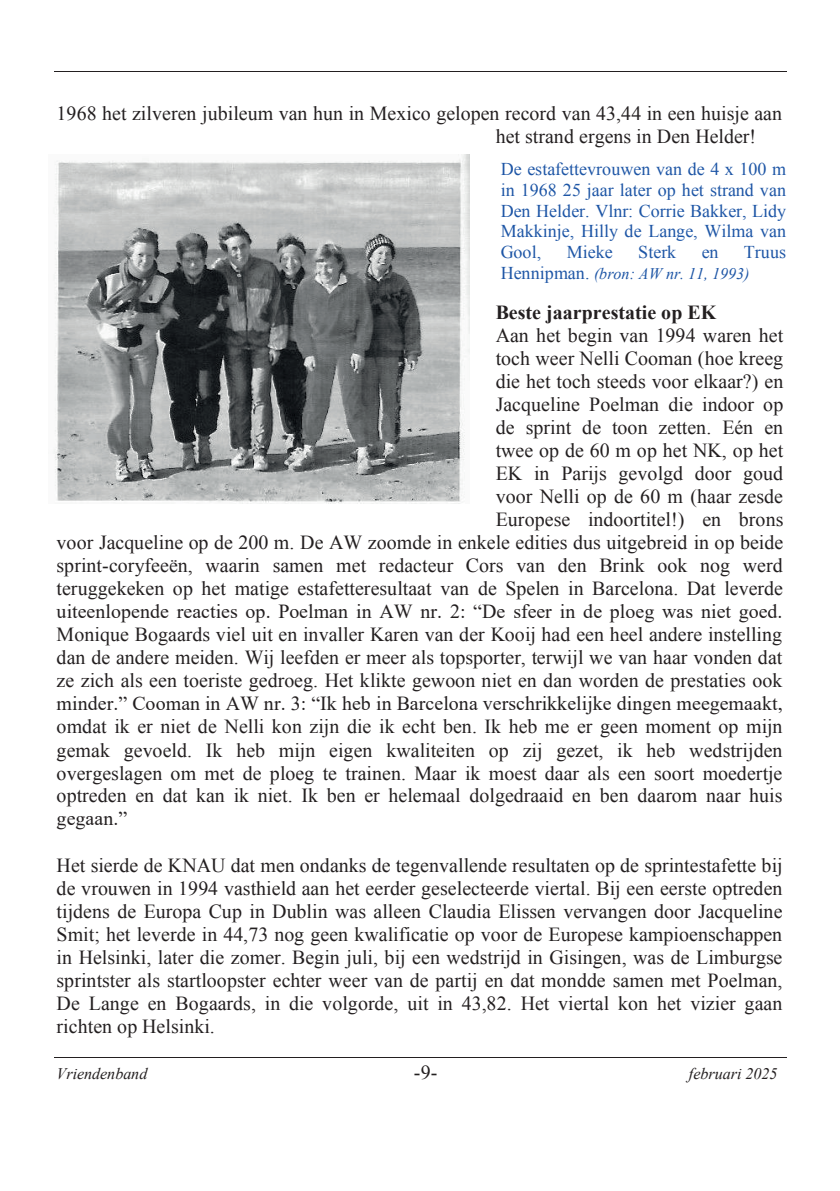
<style>
.page{position:relative;width:840px;height:1191px;background:#fff}
.page>*{position:absolute;margin:0;border:0;box-sizing:border-box;transform-origin:0 0}
.t1{font:20px/23px "Times New Roman";color:#231f20}
.t2{font:700 20px "Times New Roman";color:#231f20}
.t3{font:18px/20.6px "Times New Roman";color:#1e56a6;text-align:justify}
.t4{font:italic 16px "Times New Roman";letter-spacing:.005em;color:#1e56a6}
.t5{font:italic 16px "Times New Roman";color:#231f20}
.s1{font-style:normal;font-size:18px}
</style>
<div class="page">
<hr style="left:54px;top:71px;width:731px;height:1px;background:#231f20">
<hr style="left:54px;top:1057px;width:731px;height:1px;background:#231f20">
<img style="left:53px;top:155px;width:416px;height:349px">
<p class="t1" style="left:495px;top:102px;width:288px;text-indent:-439px">1968 het zilveren jubileum van hun in Mexico gelopen record van 43,44 in een huisje aan het strand ergens in Den Helder!</p>
<p class="t3" style="left:500px;top:158px;width:287px">De estafettevrouwen van de 4 x 100 m in 1968 25 jaar later op het strand van Den Helder. Vlnr: Corrie Bakker, Lidy Makkinje, Hilly de Lange, Wilma van Gool,</p>
<p class="t3" style="left:566px;top:241px;width:48px">Mieke</p>
<p class="t3" style="left:638px;top:241px;width:39px">Sterk</p>
<p class="t3" style="left:701px;top:241px;width:18px">en</p>
<p class="t3" style="left:743px;top:241px;width:44px">Truus</p>
<p class="t4" style="left:500px;top:262px;width:250px"><span class="s1">Hennipman.</span> (bron: AW nr. 11, 1993)</p>
<p class="t2" style="left:495px;top:298px;width:222px">Beste jaarprestatie op EK</p>
<p class="t1" style="left:495px;top:324px;width:289px">Aan het begin van 1994 waren het</p>
<p class="t1" style="left:495px;top:347px;width:289px">toch weer Nelli Cooman (hoe kreeg</p>
<p class="t1" style="left:495px;top:370px;width:289px">die het toch steeds voor elkaar?) en</p>
<p class="t1" style="left:495px;top:392px;width:289px">Jacqueline Poelman die indoor op</p>
<p class="t1" style="left:495px;top:416px;width:289px">de sprint de toon zetten. Eén en</p>
<p class="t1" style="left:495px;top:439px;width:289px">twee op de 60 m op het NK, op het</p>
<p class="t1" style="left:495px;top:462px;width:289px">EK in Parijs gevolgd door goud</p>
<p class="t1" style="left:495px;top:485px;width:288px">voor Nelli op de 60 m (haar zesde</p>
<p class="t1" style="left:495px;top:508px;width:289px">Europese indoortitel!) en brons</p>
<p class="t1" style="left:57px;top:531px;width:728px">voor Jacqueline op de 200 m. De AW zoomde in enkele edities dus uitgebreid in op beide</p>
<p class="t1" style="left:57px;top:554px;width:727px">sprint-coryfeeën, waarin samen met redacteur Cors van den Brink ook nog werd</p>
<p class="t1" style="left:57px;top:577px;width:727px">teruggekeken op het matige estafetteresultaat van de Spelen in Barcelona. Dat leverde</p>
<p class="t1" style="left:57px;top:599px;width:727px">uiteenlopende reacties op. Poelman in AW nr. 2: “De sfeer in de ploeg was niet goed.</p>
<p class="t1" style="left:57px;top:623px;width:726px">Monique Bogaards viel uit en invaller Karen van der Kooij had een heel andere instelling</p>
<p class="t1" style="left:57px;top:646px;width:726px">dan de andere meiden. Wij leefden er meer als topsporter, terwijl we van haar vonden dat</p>
<p class="t1" style="left:57px;top:669px;width:727px">ze zich als een toeriste gedroeg. Het klikte gewoon niet en dan worden de prestaties ook</p>
<p class="t1" style="left:57px;top:691px;width:727px">minder.” Cooman in AW nr. 3: “Ik heb in Barcelona verschrikkelijke dingen meegemaakt,</p>
<p class="t1" style="left:57px;top:715px;width:727px">omdat ik er niet de Nelli kon zijn die ik echt ben. Ik heb me er geen moment op mijn</p>
<p class="t1" style="left:57px;top:738px;width:727px">gemak gevoeld. Ik heb mijn eigen kwaliteiten op zij gezet, ik heb wedstrijden</p>
<p class="t1" style="left:57px;top:761px;width:726px">overgeslagen om met de ploeg te trainen. Maar ik moest daar als een soort moedertje</p>
<p class="t1" style="left:57px;top:784px;width:727px">optreden en dat kan ik niet. Ik ben er helemaal dolgedraaid en ben daarom naar huis</p>
<p class="t1" style="left:57px;top:806px;width:72px">gegaan.”</p>
<p class="t1" style="left:57px;top:853px;width:727px;text-align:justify">Het sierde de KNAU dat men ondanks de tegenvallende resultaten op de sprintestafette bij de vrouwen in 1994 vasthield aan het eerder geselecteerde viertal. Bij een eerste optreden tijdens de Europa Cup in Dublin was alleen Claudia Elissen vervangen door Jacqueline Smit; het leverde in 44,73 nog geen kwalificatie op voor de Europese kampioenschappen in Helsinki, later die zomer. Begin juli, bij een wedstrijd in Gisingen, was de Limburgse sprintster als startloopster echter weer van de partij en dat mondde samen met Poelman, De Lange en Bogaards, in die volgorde, uit in 43,82. Het viertal kon het vizier gaan richten op Helsinki.</p>
<p class="t5" style="left:57px;top:1062px;width:92px">Vriendenband</p>
<p class="t1" style="left:414px;top:1060px;width:25px">-9-</p>
<p class="t5" style="left:688px;top:1062px;width:90px">februari 2025</p>
</div>
